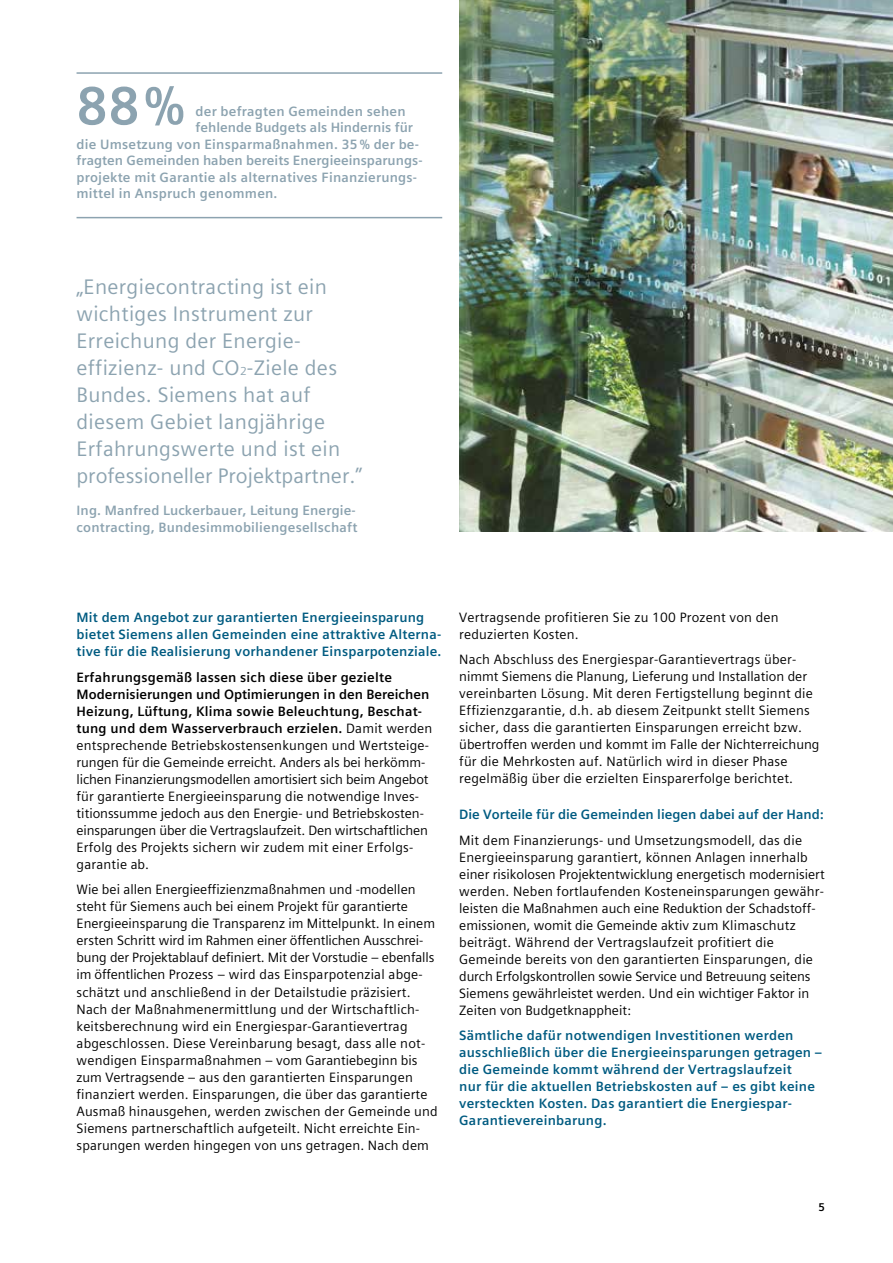
<style>
.page{position:relative;width:893px;height:1263px;background:#fff}
.page>*{position:absolute;margin:0;border:0;box-sizing:border-box;transform-origin:0 0}
.t1{font:700 54px "Siemens Sans Global";color:#8ca3b0}
.t2{font:21px/27px "Siemens Sans Global";letter-spacing:.015em;color:#8ca3b0}
.t3{font:13.5px/17px "Siemens Sans Global";letter-spacing:.01em;color:#000}
.t4{font:700 13.5px/17px "Siemens Sans Global";letter-spacing:.015em;color:#005b81}
.t5{font:700 13.5px/17px "Siemens Sans Global";letter-spacing:.015em;color:#8ca3b0}
.t6{font:700 11.25px "Siemens Sans Global";color:#000}
.s1{font-size:11.55px}
.s2{font-weight:700}
</style>
<div class="page">
<img style="left:459px;top:0;width:434px;height:531px">
<hr style="left:77px;top:217px;width:365px;height:1px;background:#8ca3b0">
<hr style="left:77px;top:72px;width:365px;height:2px;background:#8ca3b0">
<h1 class="t1" style="left:77px;top:64px;width:110px">88 %</h1>
<p class="t5" style="left:196px;top:103px;width:212px">der befragten Gemeinden sehen</p>
<p class="t5" style="left:196px;top:119px;width:219px">fehlende Budgets als Hindernis für</p>
<p class="t5" style="left:77px;top:136px;width:344px">die Umsetzung von Einsparmaßnahmen. 35 % der be-</p>
<p class="t5" style="left:77px;top:152px;width:348px">fragten Gemeinden haben bereits Energieeinsparungs-</p>
<p class="t5" style="left:77px;top:169px;width:342px">projekte mit Garantie als alternatives Finanzierungs-</p>
<p class="t5" style="left:77px;top:185px;width:202px">mittel in Anspruch genommen.</p>
<h2 class="t2" style="left:77px;top:273px;width:287px">„Energiecontracting ist ein wichtiges Instrument zur<br>Erreichung der Energie&shy;effizienz- und CO<span class="s1">2</span>-Ziele des<br>Bundes. Siemens hat auf diesem Gebiet langjährige<br>Erfahrungswerte und ist ein professioneller Projektpartner.”</h2>
<p class="t5" style="left:77px;top:501px;width:282px">Ing. Manfred Luckerbauer, Leitung Energie&shy;contracting, Bundesimmobiliengesellschaft</p>
<p class="t4" style="left:77px;top:609px;width:366px">Mit dem Angebot zur garantierten Energieeinsparung bietet Siemens allen Gemeinden eine attraktive Alterna&shy;tive für die Realisierung vorhandener Einsparpotenziale.</p>
<p class="t3" style="left:77px;top:669px;width:357px"><span class="s2">Erfahrungsgemäß lassen sich diese über gezielte Modernisierungen und Optimierungen in den Bereichen Heizung, Lüftung, Klima sowie Beleuchtung, Beschat&shy;tung und dem Wasserverbrauch erzielen.</span> Damit werden entsprechende Betriebskostensenkungen und Wertsteige&shy;rungen für die Gemeinde erreicht. Anders als bei herkömm&shy;lichen Finanzierungsmodellen amortisiert sich beim Angebot für garantierte Energieeinsparung die notwendige Inves&shy;titionssumme jedoch aus den Energie- und Betriebskosten&shy;einsparungen über die Vertragslaufzeit. Den wirtschaftlichen Erfolg des Projekts sichern wir zudem mit einer Erfolgs&shy;garantie ab.</p>
<p class="t3" style="left:77px;top:881px;width:363px">Wie bei allen Energieeffizienzmaßnahmen und -modellen steht für Siemens auch bei einem Projekt für garantierte Energieeinsparung die Transparenz im Mittelpunkt. In einem ersten Schritt wird im Rahmen einer öffentlichen Ausschrei&shy;bung der Projektablauf definiert. Mit der Vorstudie – ebenfalls im öffentlichen Prozess – wird das Einsparpotenzial abge&shy;schätzt und anschließend in der Detailstudie präzisiert.<br>Nach der Maßnahmenermittlung und der Wirtschaftlich&shy;keitsberechnung wird ein Energiespar-Garantievertrag abgeschlossen. Diese Vereinbarung besagt, dass alle not&shy;wendigen Einsparmaßnahmen – vom Garantiebeginn bis zum Vertragsende – aus den garantierten Einsparungen finanziert werden. Einsparungen, die über das garantierte Ausmaß hinausgehen, werden zwischen der Gemeinde und Siemens partnerschaftlich aufgeteilt. Nicht erreichte Ein&shy;sparungen werden hingegen von uns getragen. Nach dem</p>
<p class="t3" style="left:459px;top:609px;width:321px">Vertragsende profitieren Sie zu 100 Prozent von den reduzierten Kosten.</p>
<p class="t3" style="left:459px;top:651px;width:362px">Nach Abschluss des Energiespar-Garantievertrags über&shy;nimmt Siemens die Planung, Lieferung und Installation der vereinbarten Lösung. Mit deren Fertigstellung beginnt die Effizienzgarantie, d.h. ab diesem Zeitpunkt stellt Siemens sicher, dass die garantierten Einsparungen erreicht bzw. übertroffen werden und kommt im Falle der Nichterreichung für die Mehrkosten auf. Natürlich wird in dieser Phase regelmäßig über die erzielten Einsparerfolge berichtet.</p>
<p class="t4" style="left:459px;top:806px;width:366px">Die Vorteile für die Gemeinden liegen dabei auf der Hand:</p>
<p class="t3" style="left:459px;top:831px;width:367px">Mit dem Finanzierungs- und Umsetzungsmodell, das die Energieeinsparung garantiert, können Anlagen innerhalb einer risikolosen Projektentwicklung energetisch modernisiert werden. Neben fortlaufenden Kosteneinsparungen gewähr&shy;leisten die Maßnahmen auch eine Reduktion der Schadstoff&shy;emissionen, womit die Gemeinde aktiv zum Klimaschutz beiträgt. Während der Vertragslaufzeit profitiert die Gemeinde bereits von den garantierten Einsparungen, die durch Erfolgskontrollen sowie Service und Betreuung seitens Siemens gewährleistet werden. Und ein wichtiger Faktor in Zeiten von Budgetknappheit:</p>
<p class="t4" style="left:459px;top:1027px;width:365px">Sämtliche dafür notwendigen Investitionen werden ausschließlich über die Energieeinsparungen getragen – die Gemeinde kommt während der Vertragslaufzeit<br>nur für die aktuellen Betriebskosten auf – es gibt keine versteckten Kosten. Das garantiert die Energiespar-Garantievereinbarung.</p>
<p class="t6" style="left:818px;top:1199px;width:8px">5</p>
</div>
